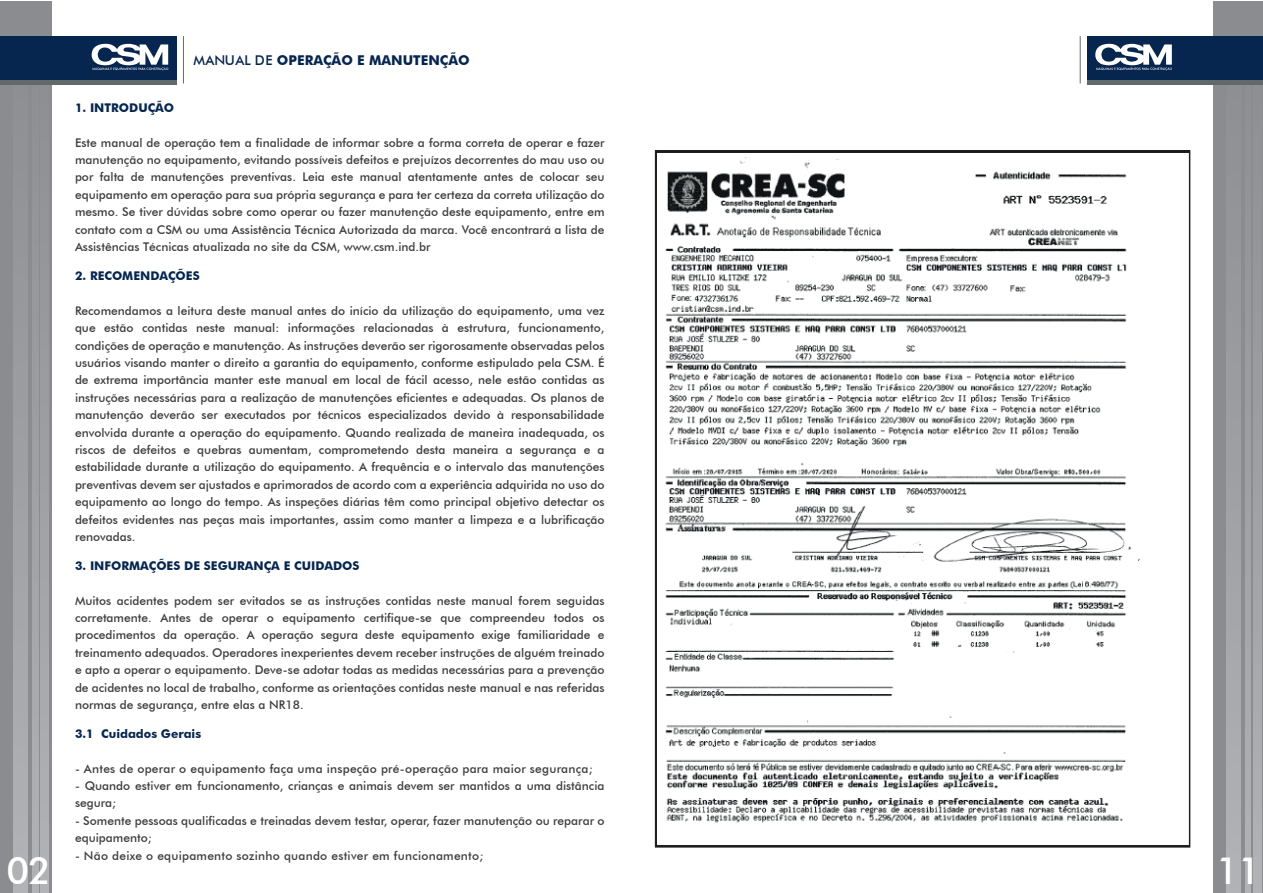
<style>
.page{position:relative;width:1263px;height:893px;background:#fff}
.page>*{position:absolute;margin:0;border:0;box-sizing:border-box;transform-origin:0 0}
.t1{font:500 37.5px "Futura BT";color:#fff}
.t2{font:700 13.5px "Futura BT";color:#07264f}
.t3{font:500 12px/17.4px "Futura BT";color:#3e3e3f;text-align:justify}
.t4{font:500 12px "Futura BT";letter-spacing:.02em;color:#3e3e3f}
.t5{font:700 12px "Futura BT";color:#07264f}
.s1{font-weight:500}
</style>
<div class="page">
<div style="left:0;top:2px;width:52px;height:891px;background:#8a8c8f"></div>
<svg style="left:14px;top:84px;width:13px;height:809px"></svg>
<svg style="left:33px;top:84px;width:5px;height:809px"></svg>
<svg style="left:41px;top:84px;width:7px;height:809px"></svg>
<hr style="left:183px;top:36px;width:1px;height:47px;background:#62696b">
<div style="left:0;top:36px;width:176px;height:44px;background:#07264f"></div>
<hr style="left:0;top:80px;width:176px;height:4px;background:#62696b">
<svg style="left:92px;top:44px;width:76px;height:27px"></svg>
<div style="left:1213px;top:2px;width:50px;height:891px;background:#8a8c8f"></div>
<svg style="left:1226px;top:84px;width:14px;height:809px"></svg>
<svg style="left:1246px;top:84px;width:5px;height:809px"></svg>
<svg style="left:1254px;top:84px;width:7px;height:809px"></svg>
<hr style="left:1080px;top:36px;width:1px;height:47px;background:#62696b">
<div style="left:1087px;top:36px;width:176px;height:44px;background:#07264f"></div>
<hr style="left:1087px;top:80px;width:176px;height:4px;background:#62696b">
<svg style="left:1095px;top:44px;width:77px;height:27px"></svg>
<img style="left:665px;top:157px;width:475px;height:666px">
<p class="t2" style="left:193px;top:52px;width:278px"><span class="s1">MANUAL DE</span> OPERAÇÃO E MANUTENÇÃO</p>
<p class="t5" style="left:75px;top:100px;width:101px">1. INTRODUÇÃO</p>
<p class="t3" style="left:75px;top:134px;width:531px">Este manual de operação tem a finalidade de informar sobre a forma correta de operar e fazer manutenção no equipamento, evitando possíveis defeitos e prejuízos decorrentes do mau uso ou por falta de manutenções preventivas. Leia este manual atentamente antes de colocar seu equipamento em operação para sua própria segurança e para ter certeza da correta utilização do mesmo. Se tiver dúvidas sobre como operar ou fazer manutenção deste equipamento, entre em contato com a CSM ou uma Assistência Técnica Autorizada da marca. Você encontrará a lista de Assistências Técnicas atualizada no site da CSM, www.csm.ind.br</p>
<p class="t5" style="left:75px;top:268px;width:126px">2. RECOMENDAÇÕES</p>
<p class="t3" style="left:75px;top:302px;width:531px">Recomendamos a leitura deste manual antes do início da utilização do equipamento, uma vez que estão contidas neste manual: informações relacionadas à estrutura, funcionamento, condições de operação e manutenção. As instruções deverão ser rigorosamente observadas pelos usuários visando manter o direito a garantia do equipamento, conforme estipulado pela CSM. É de extrema importância manter este manual em local de fácil acesso, nele estão contidas as instruções necessárias para a realização de manutenções eficientes e adequadas. Os planos de manutenção deverão ser executados por técnicos especializados devido à responsabilidade envolvida durante a operação do equipamento. Quando realizada de maneira inadequada, os riscos de defeitos e quebras aumentam, comprometendo desta maneira a segurança e a estabilidade durante a utilização do equipamento. A frequência e o intervalo das manutenções preventivas devem ser ajustados e aprimorados de acordo com a experiência adquirida no uso do equipamento ao longo do tempo. As inspeções diárias têm como principal objetivo detectar os defeitos evidentes nas peças mais importantes, assim como manter a limpeza e a lubrificação renovadas.</p>
<p class="t5" style="left:75px;top:558px;width:286px">3. INFORMAÇÕES DE SEGURANÇA E CUIDADOS</p>
<p class="t3" style="left:75px;top:591px;width:531px">Muitos acidentes podem ser evitados se as instruções contidas neste manual forem seguidas corretamente. Antes de operar o equipamento certifique-se que compreendeu todos os procedimentos da operação. A operação segura deste equipamento exige familiaridade e treinamento adequados. Operadores inexperientes devem receber instruções de alguém treinado e apto a operar o equipamento. Deve-se adotar todas as medidas necessárias para a prevenção de acidentes no local de trabalho, conforme as orientações contidas neste manual e nas referidas normas de segurança, entre elas a NR18.</p>
<p class="t5" style="left:75px;top:726px;width:128px">3.1 Cuidados Gerais</p>
<p class="t4" style="left:75px;top:761px;width:519px">- Antes de operar o equipamento faça uma inspeção pré-operação para maior segurança;</p>
<p class="t3" style="left:75px;top:777px;width:531px">- Quando estiver em funcionamento, crianças e animais devem ser mantidos a uma distância segura;</p>
<p class="t3" style="left:75px;top:812px;width:531px">- Somente pessoas qualificadas e treinadas devem testar, operar, fazer manutenção ou reparar o equipamento;</p>
<p class="t4" style="left:75px;top:848px;width:410px">- Não deixe o equipamento sozinho quando estiver em funcionamento;</p>
<h1 class="t1" style="left:6px;top:848px;width:46px">02</h1>
<h1 class="t1" style="left:1216px;top:848px;width:46px">11</h1>
</div>
